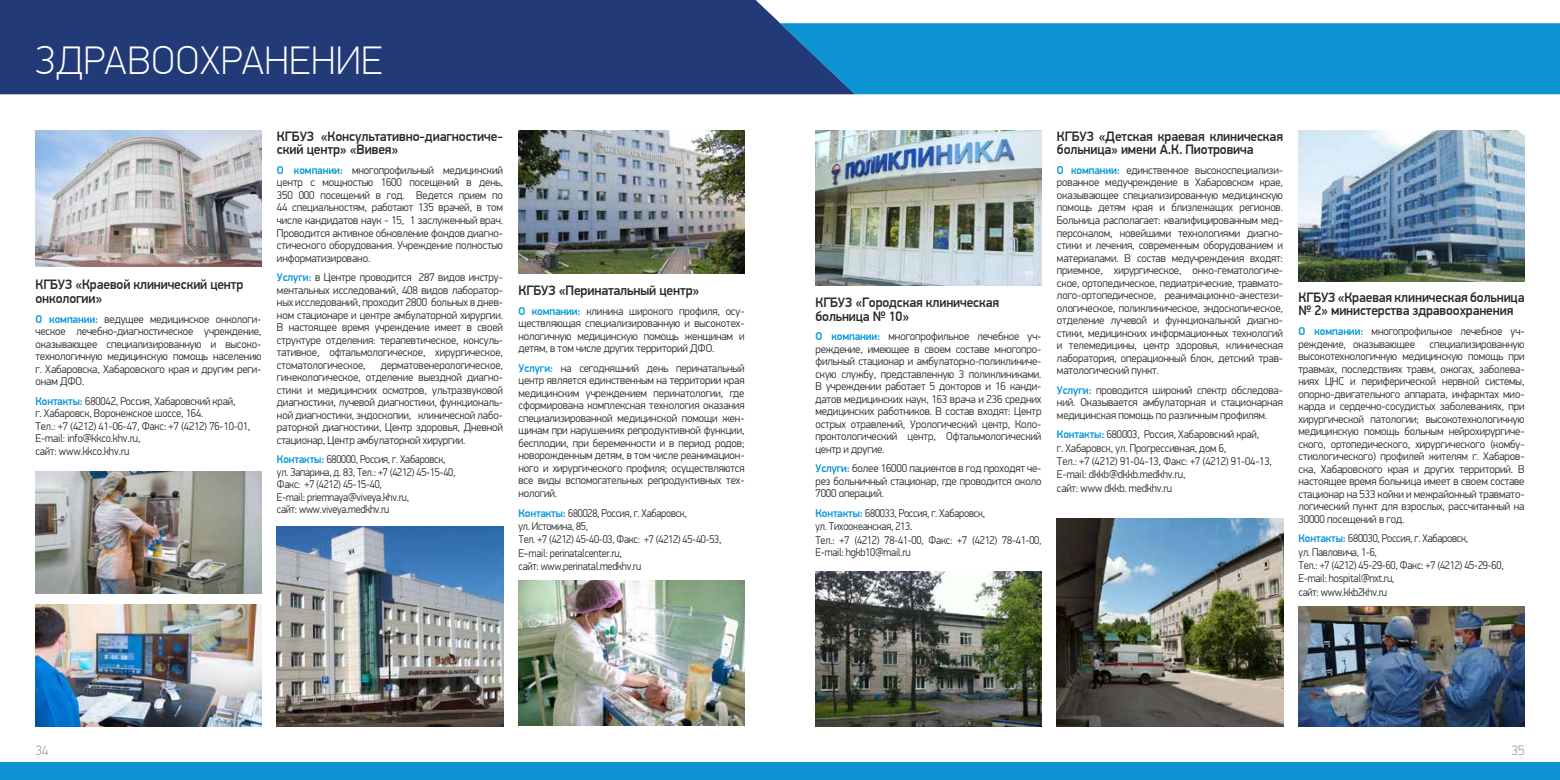
<style>
.page{position:relative;width:1560px;height:780px;background:#fff}
.page>*{position:absolute;margin:0;border:0;box-sizing:border-box;transform-origin:0 0}
.t1{font:100 40px "PF Din Display Pro";letter-spacing:.02em;color:#fff}
.t2{font:500 13.75px/13.8px "PF Din Display Pro";letter-spacing:-.01em;color:#282827}
.t3{font:100 13.75px "PF Din Display Pro";color:#878787}
.t4{font:300 11.25px/12.5px "PF Din Display Pro";letter-spacing:-.01em;color:#282827;text-align:justify}
.t5{font:300 11.25px/12.5px "PF Din Display Pro";letter-spacing:-.01em;color:#282827;scale:.95 1}
.t6{font:300 11.25px/12.5px "PF Din Display Pro";letter-spacing:-.01em;color:#282827;scale:.92 1}
.t7{font:300 11.25px/13.4px "PF Din Display Pro";letter-spacing:-.01em;color:#282827;scale:.93 1}
.s1{font-weight:500;color:#0095db}
</style>
<div class="page">
<div style="left:0;top:0;width:780px;height:94px;background:#223a77"></div>
<div style="left:780px;top:23px;width:779px;height:71px;background:#0d93d2"></div>
<img style="left:35px;top:130px;width:226px;height:136px">
<img style="left:35px;top:471px;width:226px;height:122px">
<img style="left:35px;top:604px;width:226px;height:122px">
<img style="left:1298px;top:130px;width:226px;height:151px">
<img style="left:277px;top:526px;width:226px;height:200px">
<img style="left:518px;top:130px;width:226px;height:143px">
<img style="left:518px;top:580px;width:226px;height:146px">
<img style="left:815px;top:571px;width:226px;height:155px">
<img style="left:1298px;top:606px;width:226px;height:120px">
<img style="left:815px;top:130px;width:226px;height:156px">
<img style="left:1056px;top:518px;width:226px;height:208px">
<div style="left:0;top:762px;width:1559px;height:18px;background:#0d93d2"></div>
<h1 class="t1" style="left:35px;top:38px;width:349px">ЗДРАВООХРАНЕНИЕ</h1>
<p class="t2" style="left:35px;top:278px;width:209px">КГБУЗ «Краевой клинический центр онкологии»</p>
<p class="t4" style="left:35px;top:313px;width:227px"><span class="s1">О компании:</span> ведущее медицинское онкологи&shy;ческое лечебно-диагностическое учреждение, оказывающее специализированную и высоко&shy;технологичную медицинскую помощь населению г. Хабаровска, Хабаровского края и другим реги&shy;онам ДФО.</p>
<p class="t5" style="left:35px;top:395px;width:228px"><span class="s1">Контакты:</span> 680042, Россия, Хабаровский край,<br>г. Хабаровск, Воронежское шоссе, 164.<br>Тел.: +7 (4212) 41-06-47, Факс: +7 (4212) 76-10-01, E-mail: info@kkco.khv.ru,<br>сайт: www.kkco.khv.ru</p>
<p class="t2" style="left:277px;top:129px;width:227px">КГБУЗ «Консультативно-диагностиче&shy;ский центр» «Вивея»</p>
<p class="t4" style="left:277px;top:164px;width:227px"><span class="s1">О компании:</span> многопрофильный медицинский центр с мощностью 1600 посещений в день, 350 000 посещений в год. Ведется прием по 44 специальностям, работают 135 врачей, в том числе кандидатов наук - 15, 1 заслуженный врач.<br>Проводится активное обновление фондов диагно&shy;стического оборудования. Учреждение полностью информатизировано.</p>
<p class="t4" style="left:277px;top:271px;width:227px"><span class="s1">Услуги:</span> в Центре проводится 287 видов инстру&shy;ментальных исследований, 408 видов лаборатор&shy;ных исследований, проходит 2800 больных в днев&shy;ном стационаре и центре амбулаторной хирургии.<br>В настоящее время учреждение имеет в своей структуре отделения: терапевтическое, консуль&shy;тативное, офтальмологическое, хирургическое, стоматологическое,</p>
<p class="t4" style="left:277px;top:359px;width:227px;text-indent:104px">дерматовенерологическое, гинекологическое, отделение выездной диагно&shy;стики и медицинских осмотров, ультразвуковой диагностики, лучевой диагностики, функциональ&shy;ной диагностики, эндоскопии, клинической лабо&shy;раторной диагностики, Центр здоровья, Дневной стационар, Центр амбулаторной хирургии.</p>
<p class="t6" style="left:277px;top:453px;width:195px"><span class="s1">Контакты:</span> 680000, Россия, г. Хабаровск, ул. Запарина, д. 83, Тел.: +7 (4212) 45-15-40, Факс: +7 (4212) 45-15-40,<br>E-mail: priemnaya@viveya.khv.ru,<br>сайт: www.viveya.medkhv.ru</p>
<p class="t2" style="left:518px;top:284px;width:182px">КГБУЗ «Перинатальный центр»</p>
<p class="t4" style="left:518px;top:305px;width:227px"><span class="s1">О компании:</span> клиника широкого профиля, осу&shy;ществляющая специализированную и высокотех&shy;нологичную медицинскую помощь женщинам и детям, в том числе других территорий ДФО.</p>
<p class="t4" style="left:518px;top:362px;width:227px"><span class="s1">Услуги:</span> на сегодняшний день перинатальный центр является единственным на территории края медицинским учреждением перинатологии, где сформирована комплексная технология оказания специализированной медицинской помощи жен&shy;щинам при нарушениях репродуктивной функции, бесплодии, при беременности и в период родов; новорожденным детям, в том числе реанимацион&shy;ного и хирургического профиля; осуществляются все виды вспомогательных репродуктивных тех&shy;нологий.</p>
<p class="t6" style="left:518px;top:506px;width:222px;line-height:13.4px"><span class="s1">Контакты:</span> 680028, Россия, г. Хабаровск,<br>ул. Истомина, 85,<br>Тел. +7 (4212) 45-40-03, Факс: +7 (4212) 45-40-53, E–mail: perinatalcenter.ru,<br>сайт: www.perinatal.medkhv.ru</p>
<p class="t2" style="left:815px;top:295px;width:185px">КГБУЗ «Городская клиническая больница № 10»</p>
<p class="t4" style="left:815px;top:330px;width:227px"><span class="s1">О компании:</span> многопрофильное лечебное уч&shy;реждение, имеющее в своем составе многопро&shy;фильный стационар и амбулаторно-поликлиниче&shy;скую службу, представленную 3 поликлиниками.<br>В учреждении работает 5 докторов и 16 канди&shy;датов медицинских наук, 163 врача и 236 средних медицинских работников. В состав входят: Центр острых отравлений, Урологический центр, Коло&shy;проктологический центр, Офтальмологический центр и другие.</p>
<p class="t4" style="left:815px;top:462px;width:227px"><span class="s1">Услуги:</span> более 16000 пациентов в год проходят че&shy;рез больничный стационар, где проводится около 7000 операций.</p>
<p class="t7" style="left:815px;top:507px;width:244px;line-height:13px"><span class="s1">Контакты:</span> 680033, Россия, г. Хабаровск,<br>ул. Тихоокеанская, 213.<br>Тел.: +7 (4212) 78-41-00, Факс: +7 (4212) 78-41-00, E-mail: hgkb10@mail.ru</p>
<p class="t2" style="left:1056px;top:129px;width:227px">КГБУЗ «Детская краевая клиническая больница» имени А.К. Пиотровича</p>
<p class="t4" style="left:1056px;top:164px;width:227px"><span class="s1">О компании:</span> единственное высокоспециализи&shy;рованное медучреждение в Хабаровском крае, оказывающее специализированную медицинскую помощь детям края и близлежащих регионов.<br>Больница располагает: квалифицированным мед&shy;персоналом, новейшими технологиями диагно&shy;стики и лечения, современным оборудованием и материалами. В состав медучреждения входят: приемное, хирургическое, онко-гематологиче&shy;ское, ортопедическое, педиатрические, травмато&shy;лого-ортопедическое, реанимационно-анестези&shy;ологическое, поликлиническое, эндоскопическое, отделение лучевой и функциональной диагно&shy;стики, медицинских информационных технологий и телемедицины, центр здоровья, клиническая лаборатория, операционный блок, детский трав&shy;матологический пункт.</p>
<p class="t4" style="left:1056px;top:384px;width:227px"><span class="s1">Услуги:</span> проводится широкий спектр обследова&shy;ний. Оказывается амбулаторная и стационарная медицинская помощь по различным профилям.</p>
<p class="t5" style="left:1056px;top:428px;width:228px;line-height:13.4px"><span class="s1">Контакты:</span> 680003, Россия, Хабаровский край,<br>г. Хабаровск, ул. Прогрессивная, дом 6,<br>Тел.: +7 (4212) 91-04-13, Факс: +7 (4212) 91-04-13, E-mail: dkkb@dkkb.medkhv.ru,<br>сайт: www dkkb. medkhv.ru</p>
<p class="t2" style="left:1298px;top:290px;width:227px">КГБУЗ «Краевая клиническая больница № 2» министерства здравоохранения</p>
<p class="t4" style="left:1298px;top:325px;width:227px"><span class="s1">О компании:</span> многопрофильное лечебное уч&shy;реждение, оказывающее</p>
<p class="t4" style="left:1298px;top:337px;width:227px;text-indent:131px">специализированную высокотехнологичную медицинскую помощь при травмах, последствиях травм, ожогах, заболева&shy;ниях ЦНС и периферической нервной системы, опорно-двигательного аппарата, инфарктах мио&shy;карда и сердечно-сосудистых заболеваниях, при хирургической патологии; высокотехнологичную медицинскую помощь больным нейрохирургиче&shy;ского, ортопедического, хирургического (комбу&shy;стиологического) профилей жителям г. Хабаров&shy;ска, Хабаровского края и других территорий. В настоящее время больница имеет в своем составе стационар на 533 койки и межрайонный травмато&shy;логический пункт для взрослых, рассчитанный на 30000 посещений в год.</p>
<p class="t7" style="left:1298px;top:532px;width:222px"><span class="s1">Контакты:</span> 680030, Россия, г. Хабаровск,<br>ул. Павловича, 1-6,<br>Тел.: +7 (4212) 45-29-60, Факс: +7 (4212) 45-29-60,<br>E-mail: hospital@nxt.ru,<br>сайт: www.kkb2khv.ru</p>
<p class="t3" style="left:35px;top:742px;width:15px">34</p>
<p class="t3" style="left:1511px;top:742px;width:15px">35</p>
</div>
